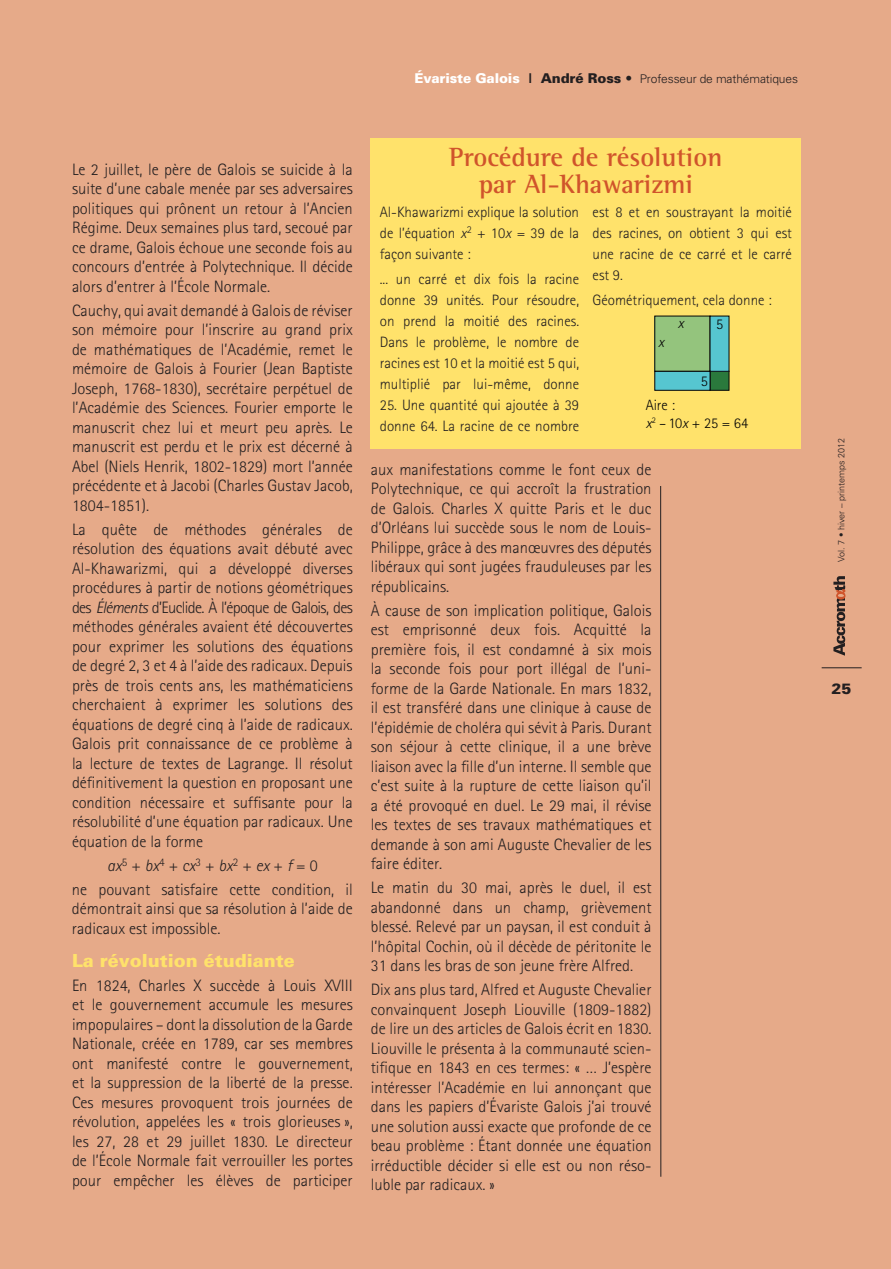
<style>
.page{position:relative;width:891px;height:1269px;background:#e6aa89}
.page>*{position:absolute;margin:0;border:0;box-sizing:border-box;transform-origin:0 0}
.t1{font:700 27px/27px "Rotis Semi Serif";color:#d0542b;text-align:center}
.t2{font:900 18px "Univers";color:#ffe26b}
.t3{font:300 16.5px/19.5px "Rotis Sans Serif";color:#231f20;text-align:justify}
.t4{font:300 15px/21px "Rotis Sans Serif";color:#231f20;text-align:justify}
.t5{font:900 15px "Univers";color:#231f20}
.t6{font:300 14.85px/17.9px "Rotis Sans Serif";color:#050505}
.t7{font:italic 300 14.85px "Rotis Sans Serif";color:#050505}
.t8{font:300 12px "Univers";letter-spacing:-.01em;color:#231f20}
.t9{font:300 9px "Univers";color:#231f20}
.s1{font-weight:900;font-size:13.5px;color:#fff}
.s2{font-weight:900;font-size:13.5px}
.s3{font-style:italic}
</style>
<div class="page">
<hr style="left:822px;top:668px;width:40px;height:1px;background:#231f20">
<svg style="left:833px;top:576px;width:12px;height:80px"></svg>
<hr style="left:660px;top:486px;width:1px;height:691px;background:#231f20">
<div style="left:371px;top:138px;width:430px;height:310px;background:#ffe26b"></div>
<div style="left:655px;top:316px;width:55px;height:55px;background:#94c47d"></div>
<div style="left:654px;top:316px;width:56px;height:56px;border:1px solid #050505"></div>
<div style="left:710px;top:371px;width:19px;height:20px;background:#2a793c;border:1px solid #050505"></div>
<div style="left:710px;top:316px;width:19px;height:55px;background:#56c6d0"></div>
<div style="left:654px;top:371px;width:56px;height:20px;background:#56c6d0;border:1px solid #050505"></div>
<p class="t8" style="left:415px;top:71px;width:385px"><span class="s1">Évariste Galois</span> <span class="s2">| André Ross •</span> Professeur de mathématiques</p>
<p class="t3" style="left:72px;top:159px;width:282px">Le 2 juillet, le père de Galois se suicide à la suite d’une cabale menée par ses adversaires politiques qui prônent un retour à l’Ancien Régime. Deux semaines plus tard, secoué par ce drame, Galois échoue une seconde fois au concours d’entrée à Polytechnique. Il décide alors d’entrer à l’École Normale.</p>
<p class="t3" style="left:72px;top:300px;width:282px">Cauchy, qui avait demandé à Galois de réviser son mémoire pour l’inscrire au grand prix de mathématiques de l’Académie, remet le mémoire de Galois à Fourier (Jean Baptiste Joseph, 1768-1830), secrétaire perpétuel de l’Académie des Sciences. Fourier emporte le manuscrit chez lui et meurt peu après. Le manuscrit est perdu et le prix est décerné à Abel (Niels Henrik, 1802-1829) mort l’année précédente et à Jacobi (Charles Gustav Jacob, 1804-1851).</p>
<p class="t3" style="left:72px;top:519px;width:282px">La quête de méthodes générales de résolution des équations avait débuté avec Al-Khawarizmi, qui a développé diverses procédures à partir de notions géométriques des <span class="s3">Éléments</span> d’Euclide. À l’époque de Galois, des méthodes générales avaient été découvertes pour exprimer les solutions des équations de degré 2, 3 et 4 à l’aide des radicaux. Depuis près de trois cents ans, les mathématiciens cherchaient à exprimer les solutions des équations de degré cinq à l’aide de radicaux.<br>Galois prit connaissance de ce problème à la lecture de textes de Lagrange. Il résolut définitivement la question en proposant une condition nécessaire et suffisante pour la résolubilité d’une équation par radicaux. Une équation de la forme</p>
<p class="t3" style="left:72px;top:853px;width:282px;line-height:24px;text-align:center"><span class="s3">ax</span><sup>5</sup> + <span class="s3">bx</span><sup>4</sup> + <span class="s3">cx</span><sup>3</sup> + <span class="s3">bx</span><sup>2</sup> + <span class="s3">ex</span> + <span class="s3">f</span> = 0<br>ne pouvant satisfaire cette condition, il</p>
<p class="t3" style="left:72px;top:899px;width:282px">démontrait ainsi que sa résolution à l’aide de radicaux est impossible.</p>
<p class="t2" style="left:72px;top:949px;width:224px">La révolution étudiante</p>
<p class="t3" style="left:72px;top:975px;width:282px">En 1824, Charles X succède à Louis XVIII et le gouvernement accumule les mesures impopulaires – dont la dissolution de la Garde Nationale, créée en 1789, car ses membres ont manifesté contre le gouvernement, et la suppression de la liberté de la presse.<br>Ces mesures provoquent trois journées de révolution, appelées les « trois glorieuses », les 27, 28 et 29 juillet 1830. Le directeur de l’École Normale fait verrouiller les portes pour empêcher les élèves de participer</p>
<h1 class="t1" style="left:449px;top:143px;width:275px">Procédure de résolution par Al-Khawarizmi</h1>
<p class="t4" style="left:380px;top:201px;width:201px">Al-Khawarizmi explique la solution de l’équation <span class="s3">x</span><sup>2</sup> + 10<span class="s3">x</span> = 39 de la façon suivante :</p>
<p class="t4" style="left:380px;top:269px;width:201px">... un carré et dix fois la racine donne 39 unités. Pour résoudre, on prend la moitié des racines.<br>Dans le problème, le nombre de racines est 10 et la moitié est 5 qui, multiplié par lui-même, donne</p>
<p class="t4" style="left:380px;top:395px;width:201px">25. Une quantité qui ajoutée à 39 donne 64. La racine de ce nombre</p>
<p class="t4" style="left:593px;top:201px;width:201px">est 8 et en soustrayant la moitié des racines, on obtient 3 qui est une racine de ce carré et le carré est 9.</p>
<p class="t4" style="left:593px;top:290px;width:181px">Géométriquement, cela donne :</p>
<p class="t7" style="left:658px;top:333px;width:8px">x</p>
<p class="t7" style="left:678px;top:314px;width:8px">x</p>
<p class="t6" style="left:716px;top:315px;width:9px">5</p>
<p class="t6" style="left:701px;top:372px;width:9px">5</p>
<p class="t6" style="left:646px;top:396px;width:104px">Aire :<br><span class="s3">x</span><sup>2</sup> <span class="s3">–</span> 10<span class="s3">x</span> + 25 = 64</p>
<p class="t3" style="left:371px;top:459px;width:282px">aux manifestations comme le font ceux de Polytechnique, ce qui accroît la frustration de Galois. Charles X quitte Paris et le duc d’Orléans lui succède sous le nom de Louis-Philippe, grâce à des manœuvres des députés libéraux qui sont jugées frauduleuses par les républicains.</p>
<p class="t3" style="left:371px;top:600px;width:282px">À cause de son implication politique, Galois est emprisonné deux fois. Acquitté la première fois, il est condamné à six mois la seconde fois pour port illégal de l’uni&shy;forme de la Garde Nationale. En mars 1832, il est transféré dans une clinique à cause de l’épidémie de choléra qui sévit à Paris. Durant son séjour à cette clinique, il a une brève liaison avec la fille d’un interne. Il semble que c’est suite à la rupture de cette liaison qu’il a été provoqué en duel. Le 29 mai, il révise les textes de ses travaux mathématiques et demande à son ami Auguste Chevalier de les faire éditer.</p>
<p class="t3" style="left:371px;top:878px;width:282px">Le matin du 30 mai, après le duel, il est abandonné dans un champ, grièvement blessé. Relevé par un paysan, il est conduit à l’hôpital Cochin, où il décède de péritonite le 31 dans les bras de son jeune frère Alfred.</p>
<p class="t3" style="left:371px;top:980px;width:282px">Dix ans plus tard, Alfred et Auguste Chevalier convainquent Joseph Liouville (1809-1882) de lire un des articles de Galois écrit en 1830.<br>Liouville le présenta à la communauté scien&shy;tifique en 1843 en ces termes: « … J’espère intéresser l’Académie en lui annonçant que dans les papiers d’Évariste Galois j’ai trouvé une solution aussi exacte que profonde de ce beau problème : Étant donnée une équation irréductible décider si elle est ou non réso&shy;luble par radicaux. »</p>
<p class="t9" style="left:836px;top:562px;width:125px;rotate:-90deg">Vol. 7 • hiver – printemps 2012</p>
<p class="t5" style="left:831px;top:680px;width:22px">25</p>
</div>
